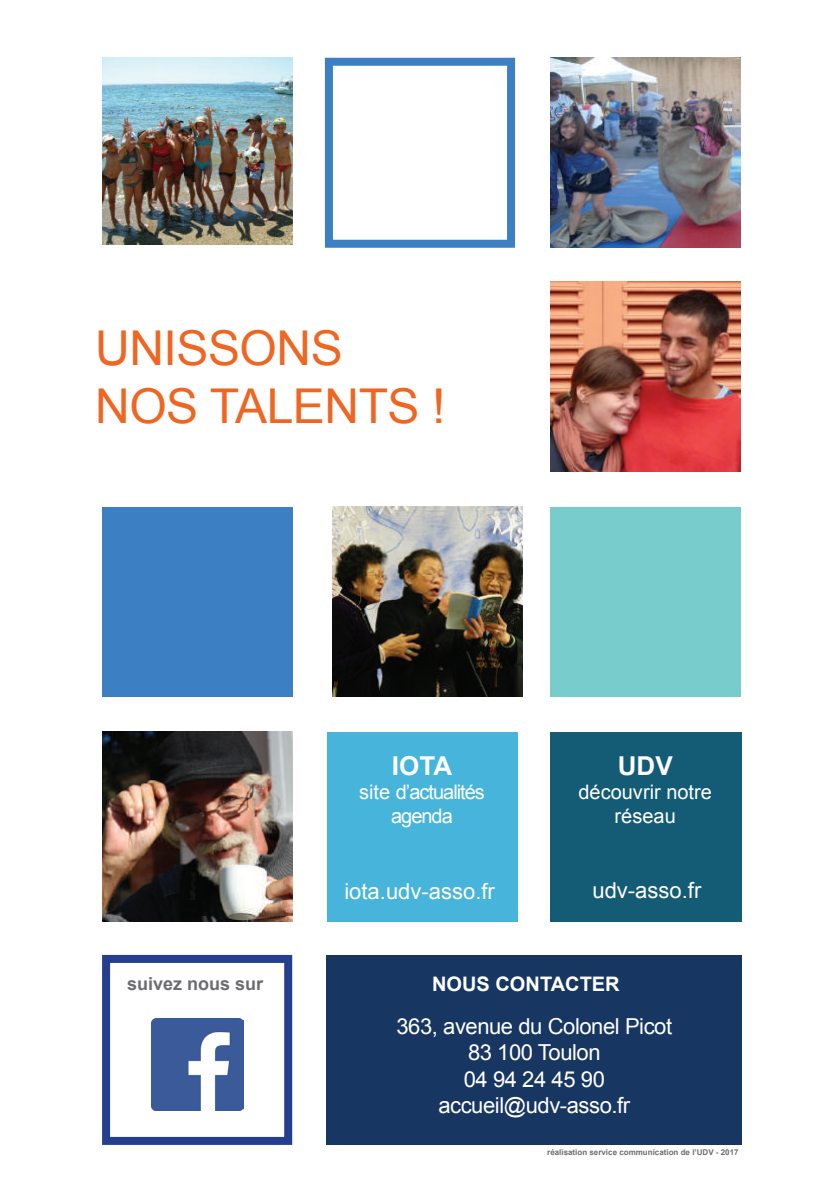
<style>
.page{position:relative;width:840px;height:1191px;background:#fff}
.page>*{position:absolute;margin:0;border:0;box-sizing:border-box;transform-origin:0 0}
.t1{font:48px/57.6px "Arial";letter-spacing:-.01em;color:#ef6522}
.t2{font:700 26px "Arial";color:#fff}
.t3{font:22px/26.4px "Arial";letter-spacing:-.02em;color:#fff;text-align:center}
.t4{font:20px/24px "Arial";letter-spacing:-.05em;color:#fff;text-align:center}
.t5{font:20px/24px "Arial";color:#fff;text-align:center}
.t6{font:700 20px "Arial";color:#fff}
.t7{font:700 18px "Arial";color:#6c6d70}
.t8{font:700 8px "Arial";color:#6c6d70}
</style>
<div class="page">
<img style="left:102px;top:732px;width:190px;height:190px">
<div style="left:102px;top:507px;width:190px;height:190px;background:#3c80c3"></div>
<div style="left:550px;top:732px;width:191px;height:190px;background:#145b75"></div>
<img style="left:550px;top:282px;width:189px;height:190px">
<div style="left:327px;top:732px;width:190px;height:190px;background:#47b5db"></div>
<div style="left:325px;top:58px;width:189px;height:190px;border:8px solid #3c80c3"></div>
<div style="left:327px;top:955px;width:414px;height:189px;background:#173662"></div>
<img style="left:332px;top:507px;width:190px;height:190px">
<img style="left:550px;top:58px;width:189px;height:190px">
<div style="left:550px;top:507px;width:189px;height:190px;background:#78cccb"></div>
<div style="left:102px;top:955px;width:190px;height:189px;border:8px solid #253f8e"></div>
<img style="left:151px;top:1018px;width:92px;height:92px">
<img style="left:102px;top:58px;width:190px;height:187px">
<h1 class="t1" style="left:95px;top:320px;width:351px">UNISSONS<br>NOS TALENTS !</h1>
<p class="t2" style="left:391px;top:748px;width:45px">Iota</p>
<p class="t4" style="left:359px;top:780px;width:127px">site d’actualités agenda</p>
<p class="t2" style="left:617px;top:748px;width:56px">UDV</p>
<p class="t5" style="left:578px;top:780px;width:135px">découvrir notre réseau</p>
<p class="t3" style="left:344px;top:878px;width:152px">iota.udv-asso.fr</p>
<p class="t3" style="left:592px;top:877px;width:110px">udv-asso.fr</p>
<p class="t7" style="left:127px;top:971px;width:138px">suivez nous sur</p>
<p class="t6" style="left:432px;top:970px;width:30px">NOus</p>
<p class="t6" style="left:495px;top:970px;width:45px">contacter</p>
<p class="t3" style="left:396px;top:1013px;width:277px">363, avenue du Colonel Picot<br>83 100 Toulon<br>04 94 24 45 90 accueil@udv-asso.fr</p>
<p class="t8" style="left:547px;top:1146px;width:193px">réalisation service communication de l’UDV - 2017</p>
</div>
